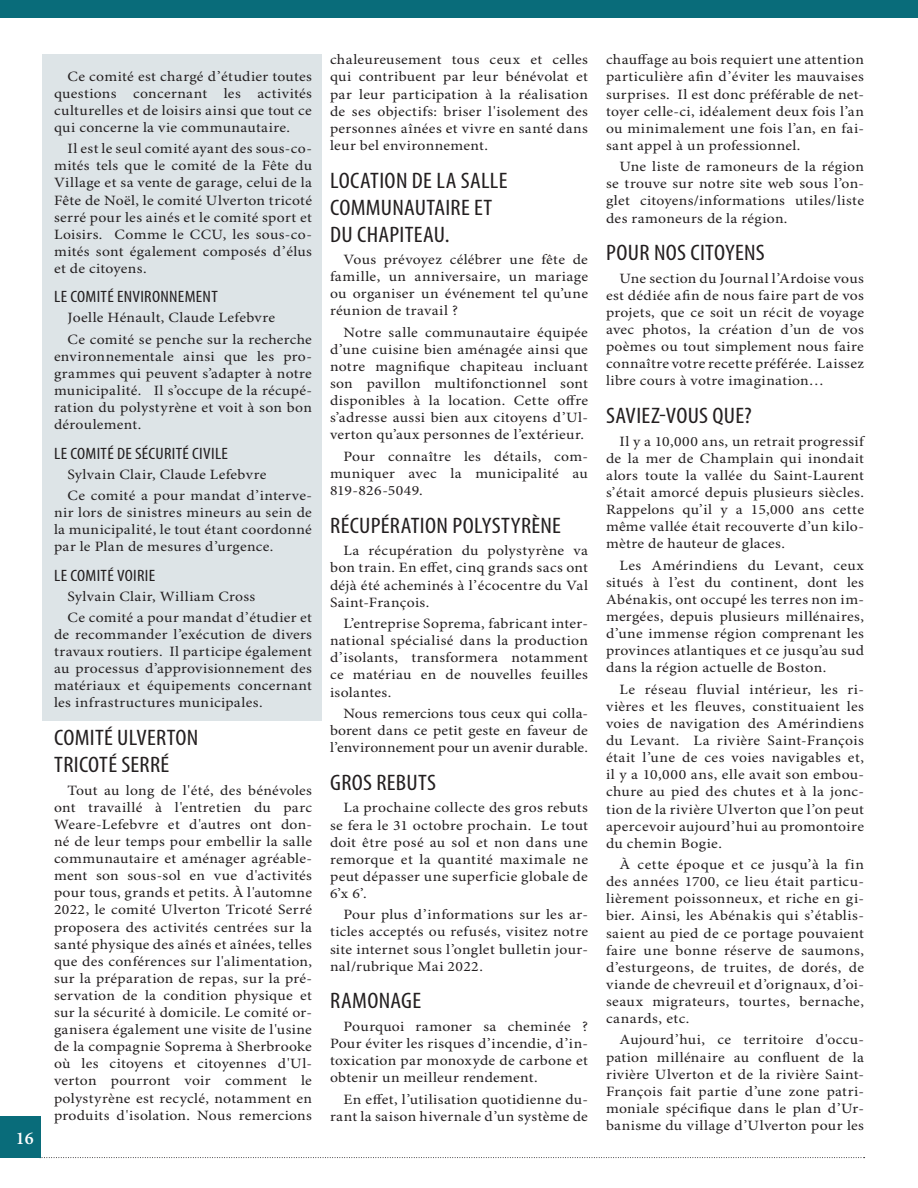
<style>
.page{position:relative;width:918px;height:1188px;background:#fff}
.page>*{position:absolute;margin:0;border:0;box-sizing:border-box;transform-origin:0 0}
.t1{font:condensed 22.5px/27px "Myriad Pro";letter-spacing:.01em;color:#231f20;scale:1.1 1}
.t2{font:600 18px "Minion Pro";color:#fff}
.t3{font:condensed 16.5px "Myriad Pro";letter-spacing:.015em;color:#231f20;scale:1.1 1}
.t4{font:14.25px/17.1px "Minion Pro";letter-spacing:.02em;color:#231f20;text-align:justify;scale:1.1 1}
</style>
<div class="page">
<div style="left:42px;top:54px;width:280px;height:666px;background:#dde4e7"></div>
<svg style="left:41px;top:1157px;width:824px;height:1px"></svg>
<div style="left:0;top:1117px;width:41px;height:41px;background:#096c7a"></div>
<div style="left:0;top:0;width:918px;height:18px;background:#096c7a"></div>
<p class="t2" style="left:16px;top:1127px;width:19px">16</p>
<p class="t4" style="left:54px;top:68px;width:236px;text-indent:13px">Ce comité est chargé d’étudier toutes questions concernant les activités culturelles et de loisirs ainsi que tout ce qui concerne la vie communautaire.</p>
<p class="t4" style="left:54px;top:141px;width:236px;text-indent:14px">Il est le seul comité ayant des sous-co&shy;mités tels que le comité de la Fête du Village et sa vente de garage, celui de la Fête de Noël, le comité Ulverton tricoté serré pour les ainés et le comité sport et Loisirs. Comme le CCU, les sous-co&shy;mités sont également composés d’élus et de citoyens.</p>
<p class="t3" style="left:54px;top:287px;width:150px">LE COMITÉ ENVIRONNEMENT</p>
<p class="t4" style="left:68px;top:308px;width:224px;line-height:21.5px">Joelle Hénault, Claude Lefebvre<br>Ce comité se penche sur la recherche</p>
<p class="t4" style="left:54px;top:348px;width:236px">environnementale ainsi que les pro&shy;grammes qui peuvent s’adapter à notre municipalité. Il s’occupe de la récupé&shy;ration du polystyrène et voit à son bon déroulement.</p>
<p class="t3" style="left:54px;top:443px;width:160px">LE COMITÉ DE SÉCURITÉ CIVILE</p>
<p class="t4" style="left:68px;top:464px;width:224px;line-height:21.5px">Sylvain Clair, Claude Lefebvre<br>Ce comité a pour mandat d’interve-</p>
<p class="t4" style="left:54px;top:505px;width:236px">nir lors de sinistres mineurs au sein de la municipalité, le tout étant coordonné par le Plan de mesures d’urgence.</p>
<p class="t3" style="left:54px;top:565px;width:93px">LE COMITÉ VOIRIE</p>
<p class="t4" style="left:68px;top:586px;width:224px;line-height:21.5px">Sylvain Clair, William Cross<br>Ce comité a pour mandat d’étudier et</p>
<p class="t4" style="left:54px;top:627px;width:236px">de recommander l’exécution de divers travaux routiers. Il participe également au processus d’approvisionnement des matériaux et équipements concernant les infrastructures municipales.</p>
<h1 class="t1" style="left:54px;top:724px;width:133px">COMITÉ ULVERTON<br>TRICOTÉ SERRÉ</h1>
<p class="t4" style="left:54px;top:782px;width:236px;text-indent:14px">Tout au long de l'été, des bénévoles ont travaillé à l'entretien du parc Weare-Lefebvre et d'autres ont don&shy;né de leur temps pour embellir la salle communautaire et aménager agréable&shy;ment son sous-sol en vue d'activités pour tous, grands et petits. À l'automne 2022, le comité Ulverton Tricoté Serré proposera des activités centrées sur la santé physique des aînés et aînées, telles que des conférences sur l'alimentation, sur la préparation de repas, sur la pré&shy;servation de la condition physique et sur la sécurité à domicile. Le comité or&shy;ganisera également une visite de l'usine de la compagnie Soprema à Sherbrooke où les citoyens et citoyennes d'Ul&shy;verton pourront voir comment le polystyrène est recyclé, notamment en produits d'isolation. Nous remercions</p>
<p class="t4" style="left:330px;top:52px;width:236px">chaleureusement tous ceux et celles qui contribuent par leur bénévolat et par leur participation à la réalisation de ses objectifs: briser l'isolement des personnes aînées et vivre en santé dans leur bel environnement.</p>
<h1 class="t1" style="left:330px;top:166px;width:163px">LOCATION DE LA SALLE<br>COMMUNAUTAIRE ET<br>DU CHAPITEAU.</h1>
<p class="t4" style="left:330px;top:252px;width:236px;text-indent:13px">Vous prévoyez célébrer une fête de famille, un anniversaire, un mariage ou organiser un événement tel qu’une réunion de travail ?</p>
<p class="t4" style="left:330px;top:324px;width:236px;text-indent:14px">Notre salle communautaire équipée d’une cuisine bien aménagée ainsi que notre magnifique chapiteau incluant son pavillon multifonctionnel sont disponibles à la location. Cette offre s’adresse aussi bien aux citoyens d’Ul&shy;verton qu’aux personnes de l’extérieur.</p>
<p class="t4" style="left:330px;top:448px;width:236px;text-indent:13px">Pour connaître les détails, com&shy;muniquer avec la municipalité au 819-826-5049.</p>
<h1 class="t1" style="left:330px;top:512px;width:211px">RÉCUPÉRATION POLYSTYRÈNE</h1>
<p class="t4" style="left:330px;top:543px;width:236px;text-indent:13px">La récupération du polystyrène va bon train. En effet, cinq grands sacs ont déjà été acheminés à l’écocentre du Val Saint-François.</p>
<p class="t4" style="left:330px;top:616px;width:236px;text-indent:14px">L’entreprise Soprema, fabricant inter&shy;national spécialisé dans la production d’isolants, transformera notamment ce matériau en de nouvelles feuilles isolantes.</p>
<p class="t4" style="left:330px;top:705px;width:236px;text-indent:13px">Nous remercions tous ceux qui colla&shy;borent dans ce petit geste en faveur de l’environnement pour un avenir durable.</p>
<h1 class="t1" style="left:330px;top:769px;width:98px">GROS REBUTS</h1>
<p class="t4" style="left:330px;top:800px;width:236px;text-indent:13px">La prochaine collecte des gros rebuts se fera le 31 octobre prochain. Le tout doit être posé au sol et non dans une remorque et la quantité maximale ne peut dépasser une superficie globale de 6’x 6’.</p>
<p class="t4" style="left:330px;top:907px;width:236px;text-indent:14px">Pour plus d’informations sur les ar&shy;ticles acceptés ou refusés, visitez notre site internet sous l’onglet bulletin jour&shy;nal/rubrique Mai 2022.</p>
<h1 class="t1" style="left:330px;top:987px;width:84px">RAMONAGE</h1>
<p class="t4" style="left:330px;top:1018px;width:236px;text-indent:14px">Pourquoi ramoner sa cheminée ?<br>Pour éviter les risques d’incendie, d’in&shy;toxication par monoxyde de carbone et obtenir un meilleur rendement.</p>
<p class="t4" style="left:330px;top:1091px;width:236px;text-align:right">En effet, l’utilisation quotidienne du&shy;rant la saison hivernale d’un système de</p>
<p class="t4" style="left:606px;top:52px;width:236px">chauffage au bois requiert une attention particulière afin d’éviter les mauvaises surprises. Il est donc préférable de net&shy;toyer celle-ci, idéalement deux fois l’an ou minimalement une fois l’an, en fai&shy;sant appel à un professionnel.</p>
<p class="t4" style="left:606px;top:159px;width:236px;text-indent:13px">Une liste de ramoneurs de la région se trouve sur notre site web sous l’on&shy;glet citoyens/informations utiles/liste des ramoneurs de la région.</p>
<h1 class="t1" style="left:606px;top:239px;width:146px">POUR NOS CITOYENS</h1>
<p class="t4" style="left:606px;top:270px;width:236px;text-indent:13px">Une section du Journal l’Ardoise vous est dédiée afin de nous faire part de vos projets, que ce soit un récit de voyage avec photos, la création d’un de vos poèmes ou tout simplement nous faire connaître votre recette préférée. Laissez libre cours à votre imagination…</p>
<h1 class="t1" style="left:606px;top:402px;width:134px">SAVIEZ-VOUS QUE?</h1>
<p class="t4" style="left:606px;top:433px;width:236px;text-indent:14px">Il y a 10,000 ans, un retrait progressif de la mer de Champlain qui inondait alors toute la vallée du Saint-Laurent s’était amorcé depuis plusieurs siècles.<br>Rappelons qu’il y a 15,000 ans cette même vallée était recouverte d’un kilo&shy;mètre de hauteur de glaces.</p>
<p class="t4" style="left:606px;top:557px;width:236px;text-indent:13px">Les Amérindiens du Levant, ceux situés à l’est du continent, dont les Abénakis, ont occupé les terres non im&shy;mergées, depuis plusieurs millénaires, d’une immense région comprenant les provinces atlantiques et ce jusqu’au sud dans la région actuelle de Boston.</p>
<p class="t4" style="left:606px;top:681px;width:236px;text-indent:13px">Le réseau fluvial intérieur, les ri&shy;vières et les fleuves, constituaient les voies de navigation des Amérindiens du Levant. La rivière Saint-François était l’une de ces voies navigables et, il y a 10,000 ans, elle avait son embou&shy;chure au pied des chutes et à la jonc&shy;tion de la rivière Ulverton que l’on peut apercevoir aujourd’hui au promontoire du chemin Bogie.</p>
<p class="t4" style="left:606px;top:857px;width:236px;text-indent:13px">À cette époque et ce jusqu’à la fin des années 1700, ce lieu était particu&shy;lièrement poissonneux, et riche en gi&shy;bier. Ainsi, les Abénakis qui s’établis&shy;saient au pied de ce portage pouvaient faire une bonne réserve de saumons, d’esturgeons, de truites, de dorés, de viande de chevreuil et d’orignaux, d’oi&shy;seaux migrateurs, tourtes, bernache, canards, etc.</p>
<p class="t4" style="left:606px;top:1032px;width:236px;text-indent:13px">Aujourd’hui, ce territoire d'occu&shy;pation millénaire au confluent de la rivière Ulverton et de la rivière Saint-François fait partie d’une zone patri&shy;moniale spécifique dans le plan d’Ur&shy;banisme du village d’Ulverton pour les</p>
</div>
